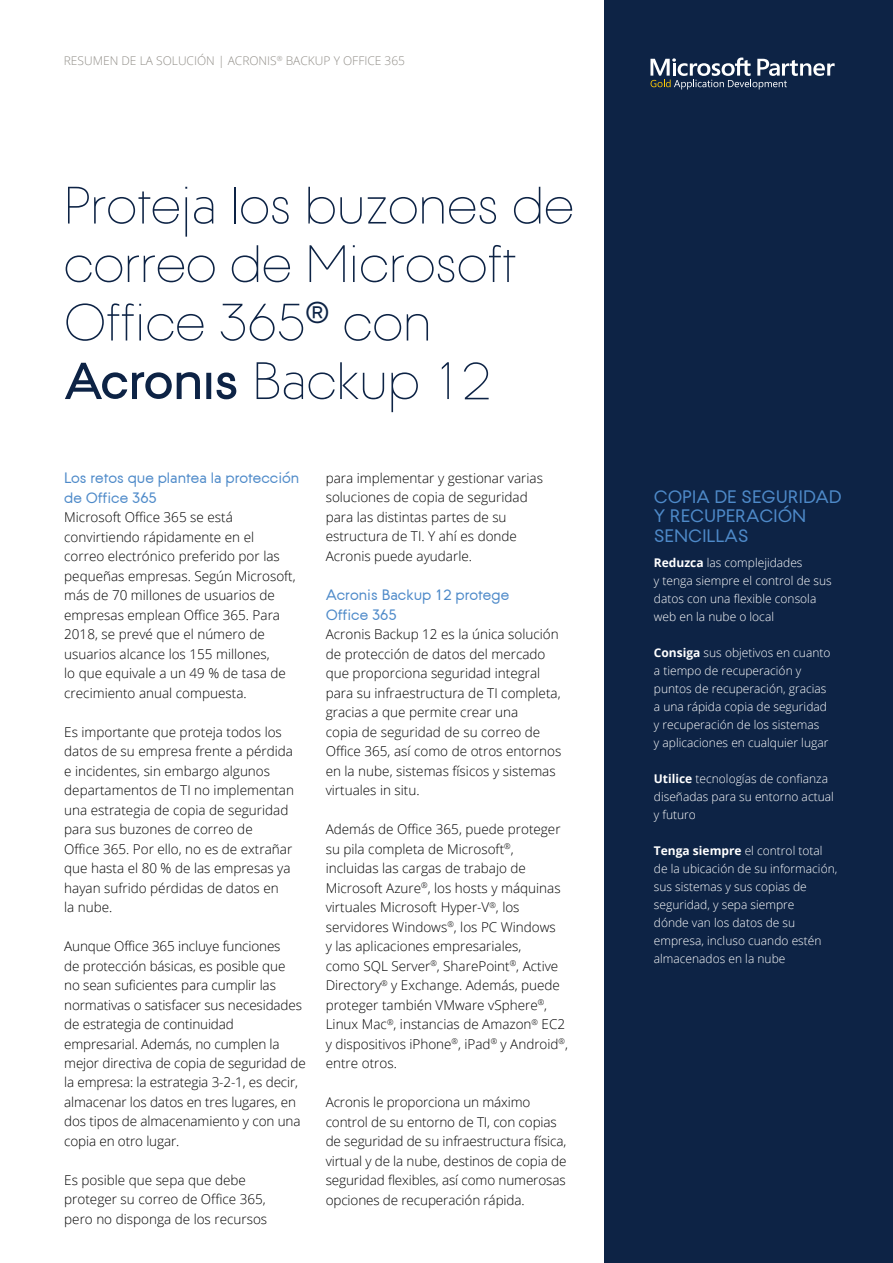
<style>
.page{position:relative;width:893px;height:1263px;background:#fff}
.page>*{position:absolute;margin:0;border:0;box-sizing:border-box;transform-origin:0 0}
.t1{font:300 52.5px "Acronis";color:#0d2345}
.t2{font:18px/19.5px "Acronis";color:#4e8ac9}
.t3{font:15px/19.5px "Acronis";color:#4e8ac9}
.t4{font:300 13.5px/19.5px "Open Sans";color:#000}
.t5{font:300 12px/18px "Open Sans";color:#fff}
.t6{font:300 12px "Open Sans";color:#918e88}
.s1{font-weight:700}
</style>
<div class="page">
<div style="left:605px;top:0;width:288px;height:1263px;background:#0d2345"></div>
<svg style="left:650px;top:58px;width:185px;height:31px"></svg>
<p class="t6" style="left:64px;top:53px;width:343px">RESUMEN DE LA SOLUCIÓN | ACRONIS<sup>®</sup> BACKUP Y OFFICE 365</p>
<h1 class="t1" style="left:64px;top:176px;width:512px">Proteja los buzones de</h1>
<h1 class="t1" style="left:64px;top:234px;width:454px">correo de Microsoft</h1>
<h1 class="t1" style="left:64px;top:293px;width:369px">Office 365<sup>®</sup> con</h1>
<h1 class="t1" style="left:252px;top:351px;width:240px">Backup 12</h1>
<p class="t3" style="left:64px;top:468px;width:237px">Los retos que plantea la protección de Office 365</p>
<p class="t4" style="left:64px;top:507px;width:233px">Microsoft Office 365 se está convirtiendo rápidamente en el correo electrónico preferido por las pequeñas empresas. Según Microsoft, más de 70 millones de usuarios de empresas emplean Office 365. Para<br>2018, se prevé que el número de usuarios alcance los 155 millones,<br>lo que equivale a un 49 % de tasa de crecimiento anual compuesta.</p>
<p class="t4" style="left:64px;top:721px;width:231px">Es importante que proteja todos los datos de su empresa frente a pérdida e incidentes, sin embargo algunos departamentos de TI no implementan una estrategia de copia de seguridad para sus buzones de correo de<br>Office 365. Por ello, no es de extrañar que hasta el 80 % de las empresas ya hayan sufrido pérdidas de datos en<br>la nube.</p>
<p class="t4" style="left:64px;top:936px;width:243px">Aunque Office 365 incluye funciones<br>de protección básicas, es posible que<br>no sean suficientes para cumplir las normativas o satisfacer sus necesidades de estrategia de continuidad empresarial. Además, no cumplen la mejor directiva de copia de seguridad de la empresa: la estrategia 3-2-1, es decir, almacenar los datos en tres lugares, en dos tipos de almacenamiento y con una copia en otro lugar.</p>
<p class="t4" style="left:64px;top:1170px;width:205px">Es posible que sepa que debe proteger su correo de Office 365, pero no disponga de los recursos</p>
<p class="t4" style="left:326px;top:468px;width:219px">para implementar y gestionar varias soluciones de copia de seguridad para las distintas partes de su estructura de TI. Y ahí es donde<br>Acronis puede ayudarle.</p>
<p class="t3" style="left:326px;top:585px;width:185px">Acronis Backup 12 protege<br>Office 365</p>
<p class="t4" style="left:326px;top:624px;width:237px">Acronis Backup 12 es la única solución de protección de datos del mercado que proporciona seguridad integral para su infraestructura de TI completa, gracias a que permite crear una<br>copia de seguridad de su correo de Office 365, así como de otros entornos en la nube, sistemas físicos y sistemas virtuales in situ.</p>
<p class="t4" style="left:326px;top:819px;width:244px">Además de Office 365, puede proteger su pila completa de Microsoft<sup>®</sup>, incluidas las cargas de trabajo de Microsoft Azure<sup>®</sup>, los hosts y máquinas virtuales Microsoft Hyper-V<sup>®</sup>, los servidores Windows<sup>®</sup>, los PC Windows<br>y las aplicaciones empresariales,<br>como SQL Server<sup>®</sup>, SharePoint<sup>®</sup>, Active Directory<sup>®</sup> y Exchange. Además, puede proteger también VMware vSphere<sup>®</sup>, Linux Mac<sup>®</sup>, instancias de Amazon<sup>®</sup> EC2 y dispositivos iPhone<sup>®</sup>, iPad<sup>®</sup> y Android<sup>®</sup>, entre otros.</p>
<p class="t4" style="left:326px;top:1092px;width:242px">Acronis le proporciona un máximo control de su entorno de TI, con copias de seguridad de su infraestructura física, virtual y de la nube, destinos de copia de seguridad flexibles, así como numerosas opciones de recuperación rápida.</p>
<h2 class="t2" style="left:654px;top:487px;width:189px">COPIA DE SEGURIDAD<br>Y RECUPERACIÓN<br>SENCILLAS</h2>
<p class="t5" style="left:654px;top:554px;width:179px"><span class="s1">Reduzca</span> las complejidades<br>y tenga siempre el control de sus datos con una flexible consola web en la nube o local</p>
<p class="t5" style="left:654px;top:644px;width:178px"><span class="s1">Consiga</span> sus objetivos en cuanto a tiempo de recuperación y puntos de recuperación, gracias a una rápida copia de seguridad y recuperación de los sistemas<br>y aplicaciones en cualquier lugar</p>
<p class="t5" style="left:654px;top:770px;width:181px"><span class="s1">Utilice</span> tecnologías de confianza diseñadas para su entorno actual y futuro</p>
<p class="t5" style="left:654px;top:842px;width:185px"><span class="s1">Tenga siempre</span> el control total de la ubicación de su información, sus sistemas y sus copias de seguridad, y sepa siempre<br>dónde van los datos de su empresa, incluso cuando estén almacenados en la nube</p>
</div>
